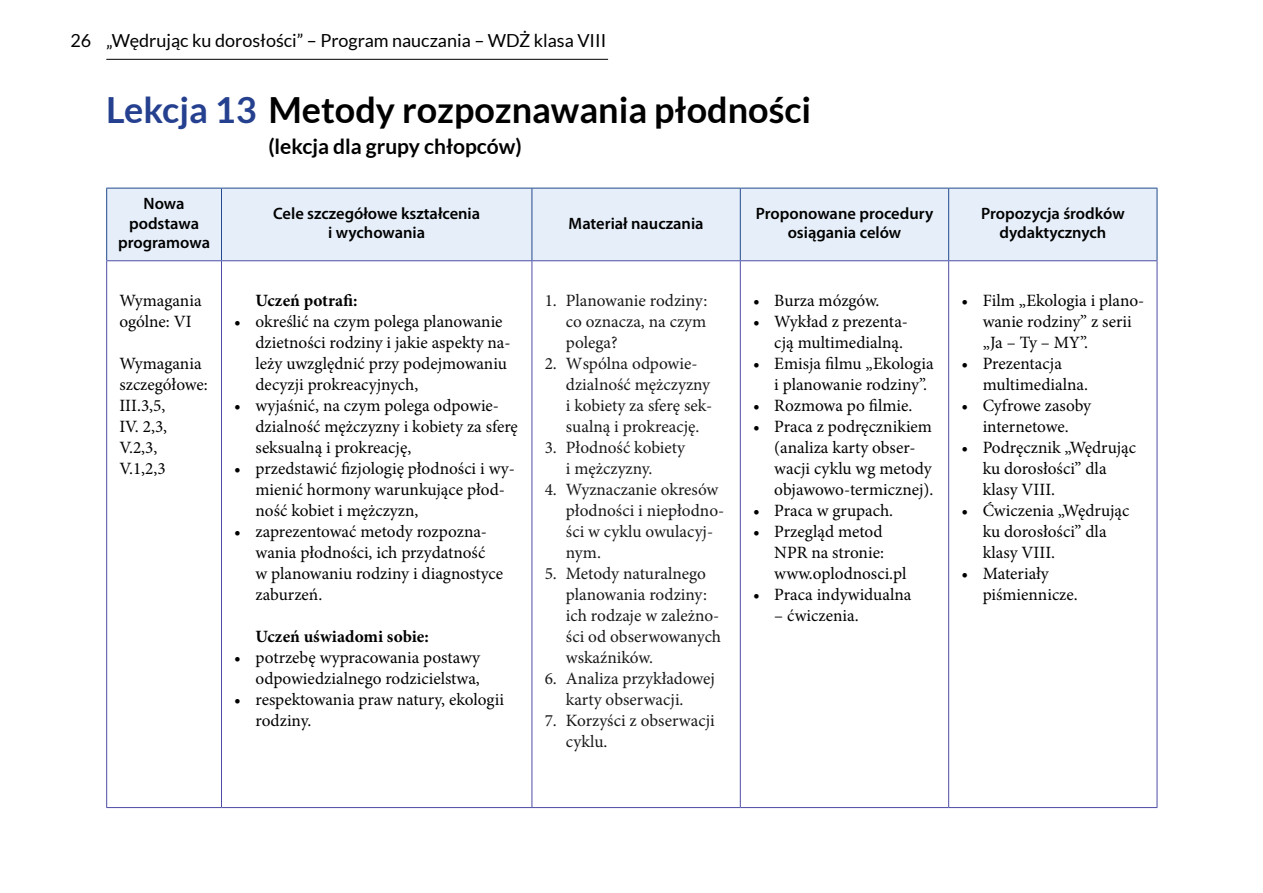
<style>
.page{position:relative;width:1263px;height:893px;background:#fff}
.page>*{position:absolute;margin:0;border:0;box-sizing:border-box;transform-origin:0 0}
.t1{font:700 36px "Lato";color:#000}
.t2{font:700 21px "Lato";color:#000}
.t3{font:18px "Lato";color:#000}
.t4{font:17.25px/21px "Minion Pro";color:#000}
.t5{font:17.25px/21px "Minion Pro";color:#1a171b}
.t6{font:700 17.25px "Minion Pro";color:#000}
.t7{font:600 16.5px/19.5px "Myriad Pro";color:#000;text-align:center}
.s1{color:#25408f}
</style>
<div class="page">
<hr style="left:106px;top:59px;width:502px;height:1px;background:#000">
<div style="left:107px;top:189px;width:1050px;height:71px;background:#e6eff9"></div>
<hr style="left:221px;top:188px;width:1px;height:72px;background:#224a8c">
<hr style="left:531px;top:188px;width:1px;height:72px;background:#224a8c">
<hr style="left:740px;top:188px;width:1px;height:72px;background:#224a8c">
<hr style="left:948px;top:188px;width:1px;height:72px;background:#224a8c">
<hr style="left:221px;top:261px;width:1px;height:546px;background:#4d4da6">
<hr style="left:531px;top:261px;width:1px;height:546px;background:#4d4da6">
<hr style="left:740px;top:261px;width:1px;height:546px;background:#4d4da6">
<hr style="left:948px;top:261px;width:1px;height:546px;background:#4d4da6">
<hr style="left:106px;top:188px;width:115px;height:1px;background:#224a8c">
<hr style="left:106px;top:188px;width:1px;height:72px;background:#224a8c">
<hr style="left:221px;top:188px;width:311px;height:1px;background:#224a8c">
<hr style="left:532px;top:188px;width:208px;height:1px;background:#224a8c">
<hr style="left:740px;top:188px;width:209px;height:1px;background:#224a8c">
<hr style="left:949px;top:188px;width:208px;height:1px;background:#224a8c">
<hr style="left:1157px;top:188px;width:1px;height:72px;background:#224a8c">
<hr style="left:106px;top:260px;width:115px;height:1px;background:#4d4da6">
<hr style="left:106px;top:261px;width:1px;height:546px;background:#4d4da6">
<hr style="left:221px;top:260px;width:311px;height:1px;background:#4d4da6">
<hr style="left:532px;top:260px;width:208px;height:1px;background:#4d4da6">
<hr style="left:740px;top:260px;width:209px;height:1px;background:#4d4da6">
<hr style="left:949px;top:260px;width:208px;height:1px;background:#4d4da6">
<hr style="left:1157px;top:261px;width:1px;height:546px;background:#4d4da6">
<hr style="left:106px;top:807px;width:115px;height:1px;background:#4d4da6">
<hr style="left:221px;top:807px;width:311px;height:1px;background:#4d4da6">
<hr style="left:532px;top:807px;width:208px;height:1px;background:#4d4da6">
<hr style="left:740px;top:807px;width:209px;height:1px;background:#4d4da6">
<hr style="left:949px;top:807px;width:208px;height:1px;background:#4d4da6">
<p class="t3" style="left:71px;top:31px;width:537px">26 „Wędrując ku dorosłości” – Program nauczania – WDŻ klasa VIII</p>
<h1 class="t1" style="left:106px;top:89px;width:706px"><span class="s1">Lekcja 13</span> Metody rozpoznawania płodności</h1>
<p class="t2" style="left:268px;top:134px;width:255px">(lekcja dla grupy chłopców)</p>
<p class="t7" style="left:118px;top:193px;width:93px">Nowa podstawa programowa</p>
<p class="t7" style="left:273px;top:203px;width:209px">Cele szczegółowe kształcenia i wychowania</p>
<p class="t7" style="left:569px;top:213px;width:136px">Materiał nauczania</p>
<p class="t7" style="left:756px;top:203px;width:179px">Proponowane procedury osiągania celów</p>
<p class="t7" style="left:981px;top:203px;width:145px">Propozycja środków dydaktycznych</p>
<p class="t4" style="left:119px;top:290px;width:84px">Wymagania ogólne: VI</p>
<p class="t4" style="left:119px;top:353px;width:90px">Wymagania szczegółowe:<br>III.3,5,<br>IV. 2,3,<br>V.2,3,<br>V.1,2,3</p>
<p class="t6" style="left:255px;top:288px;width:103px">Uczeń potrafi:</p>
<p class="t4" style="left:255px;top:311px;width:257px;text-indent:-21px">• określić na czym polega planowanie dzietności rodziny i jakie aspekty na&shy;leży uwzględnić przy podejmowaniu decyzji prokreacyjnych,</p>
<p class="t4" style="left:255px;top:395px;width:264px;text-indent:-21px">• wyjaśnić, na czym polega odpowie&shy;dzialność mężczyzny i kobiety za sferę seksualną i prokreację,</p>
<p class="t4" style="left:255px;top:458px;width:261px;text-indent:-21px">• przedstawić fizjologię płodności i wy&shy;mienić hormony warunkujące płod&shy;ność kobiet i mężczyzn,</p>
<p class="t4" style="left:255px;top:521px;width:249px;text-indent:-21px">• zaprezentować metody rozpozna&shy;wania płodności, ich przydatność<br>w planowaniu rodziny i diagnostyce zaburzeń.</p>
<p class="t6" style="left:255px;top:624px;width:175px">Uczeń uświadomi sobie:</p>
<p class="t4" style="left:234px;top:647px;width:247px;text-align:right">• potrzebę wypracowania postawy odpowiedzialnego rodzicielstwa,</p>
<p class="t4" style="left:255px;top:689px;width:250px;text-indent:-21px">• respektowania praw natury, ekologii rodziny.</p>
<p class="t5" style="left:566px;top:290px;width:143px;text-align:justify;text-indent:-21px">1. Planowanie rodziny: co oznacza, na czym polega?</p>
<p class="t5" style="left:566px;top:353px;width:148px;text-indent:-21px">2. Wspólna odpowie&shy;dzialność mężczyzny i kobiety za sferę sek&shy;sualną i prokreację.</p>
<p class="t5" style="left:566px;top:437px;width:121px;text-indent:-21px">3. Płodność kobiety i mężczyzny.</p>
<p class="t5" style="left:566px;top:479px;width:160px;text-indent:-21px">4. Wyznaczanie okresów płodności i niepłodno&shy;ści w cyklu owulacyj&shy;nym.</p>
<p class="t5" style="left:566px;top:563px;width:157px;text-indent:-21px">5. Metody naturalnego planowania rodziny: ich rodzaje w zależno&shy;ści od obserwowanych wskaźników.</p>
<p class="t5" style="left:545px;top:668px;width:172px;text-align:center">6. Analiza przykładowej karty obserwacji.</p>
<p class="t5" style="left:566px;top:710px;width:150px;text-indent:-21px">7. Korzyści z obserwacji cyklu.</p>
<p class="t4" style="left:753px;top:290px;width:128px">• Burza mózgów.</p>
<p class="t4" style="left:753px;top:311px;width:156px;text-align:right">• Wykład z prezenta&shy;cją multimedialną.</p>
<p class="t4" style="left:774px;top:353px;width:161px;text-indent:-21px">• Emisja filmu „Ekologia i planowanie rodziny”.</p>
<p class="t4" style="left:753px;top:395px;width:161px">• Rozmowa po filmie.</p>
<p class="t4" style="left:774px;top:416px;width:161px;text-indent:-21px">• Praca z podręcznikiem (analiza karty obser&shy;wacji cyklu wg metody objawowo-termicznej).</p>
<p class="t4" style="left:753px;top:500px;width:142px">• Praca w grupach.</p>
<p class="t4" style="left:774px;top:521px;width:134px;text-indent:-21px">• Przegląd metod<br>NPR na stronie: www.oplodnosci.pl</p>
<p class="t4" style="left:753px;top:584px;width:160px">• Praca indywidualna</p>
<p class="t4" style="left:774px;top:605px;width:86px">– ćwiczenia.</p>
<p class="t4" style="left:983px;top:290px;width:163px;text-indent:-21px">• Film „Ekologia i plano&shy;wanie rodziny” z serii „Ja – Ty – MY”.</p>
<p class="t4" style="left:983px;top:353px;width:107px;text-indent:-21px">• Prezentacja multimedialna.</p>
<p class="t4" style="left:961px;top:395px;width:131px;text-align:center">• Cyfrowe zasoby internetowe.</p>
<p class="t4" style="left:983px;top:437px;width:155px;text-indent:-21px">• Podręcznik „Wędrując ku dorosłości” dla klasy VIII.</p>
<p class="t4" style="left:983px;top:500px;width:148px;text-indent:-21px">• Ćwiczenia „Wędrując ku dorosłości” dla klasy VIII.</p>
<p class="t4" style="left:983px;top:563px;width:97px;text-indent:-21px">• Materiały piśmiennicze.</p>
</div>
